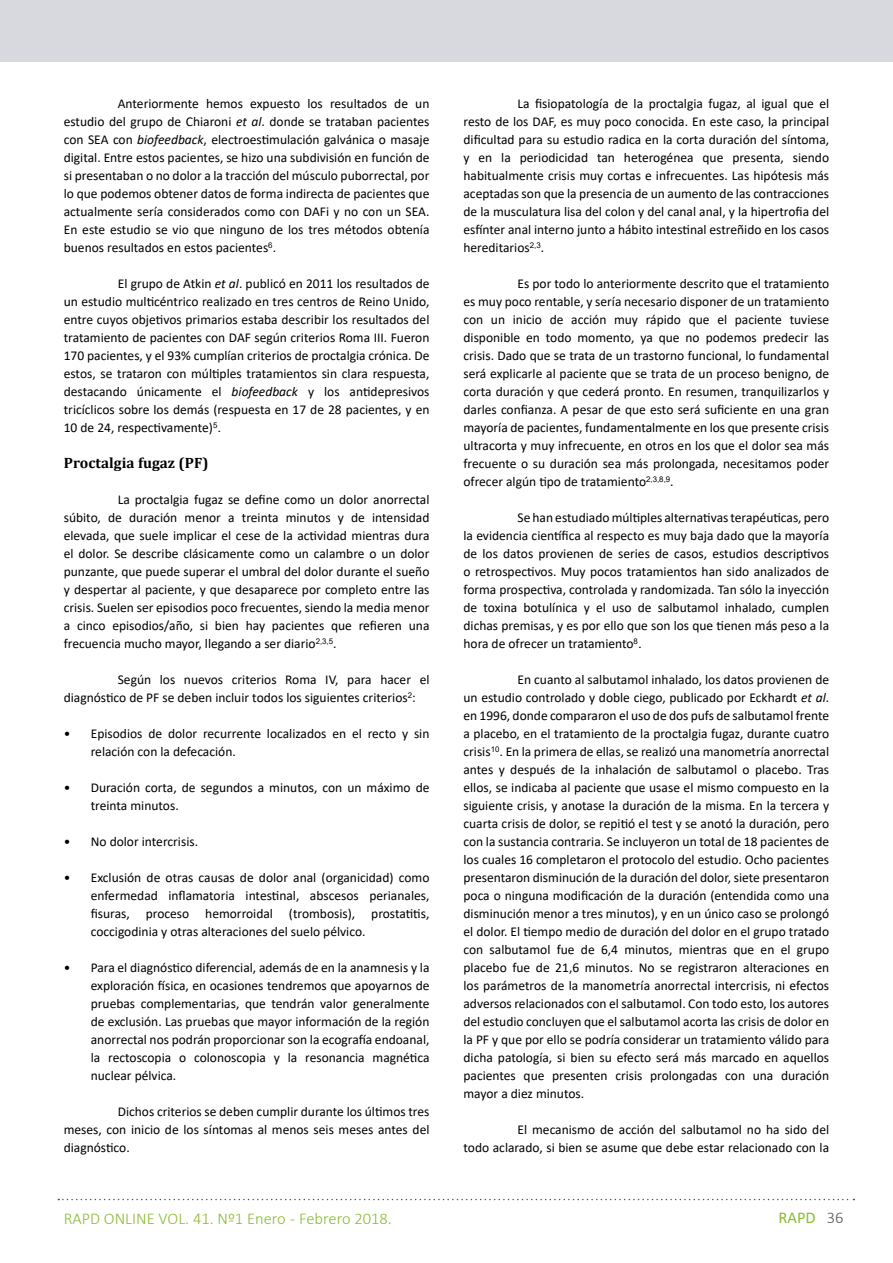
<style>
.page{position:relative;width:893px;height:1263px;background:#fff}
.page>*{position:absolute;margin:0;border:0;box-sizing:border-box;transform-origin:0 0}
.t1{font:300 16.5px "Calibri";color:#8bbb33}
.t2{font:16.5px "Calibri";color:#8bbb33}
.t3{font:700 15px "Cambria";letter-spacing:.005em;color:#000}
.t4{font:13.5px/18px "Calibri";color:#000;text-align:justify}
.s1{font-style:italic}
.s2{font-family:"Arial"}
.s3{font-weight:300;color:#5a585b}
</style>
<div class="page">
<svg style="left:58px;top:1199px;width:796px;height:1px"></svg>
<div style="left:0;top:0;width:893px;height:62px;background:#d7d9de"></div>
<p class="t4" style="left:64px;top:94px;width:367px;text-indent:54px">Anteriormente hemos expuesto los resultados de un estudio del grupo de Chiaroni <span class="s1">et al</span>. donde se trataban pacientes con SEA con <span class="s1">biofeedback</span>, electroestimulación galvánica o masaje digital. Entre estos pacientes, se hizo una subdivisión en función de si presentaban o no dolor a la tracción del músculo puborrectal, por lo que podemos obtener datos de forma indirecta de pacientes que actualmente sería considerados como con DAFi y no con un SEA.<br>En este estudio se vio que ninguno de los tres métodos obtenía buenos resultados en estos pacientes<sup>6</sup>.</p>
<p class="t4" style="left:64px;top:274px;width:367px;text-indent:54px">El grupo de Atkin <span class="s1">et al</span>. publicó en 2011 los resultados de un estudio multicéntrico realizado en tres centros de Reino Unido, entre cuyos objetivos primarios estaba describir los resultados del tratamiento de pacientes con DAF según criterios Roma III. Fueron 170 pacientes, y el 93% cumplían criterios de proctalgia crónica. De estos, se trataron con múltiples tratamientos sin clara respuesta, destacando únicamente el <span class="s1">biofeedback</span> y los antidepresivos tricíclicos sobre los demás (respuesta en 17 de 28 pacientes, y en 10 de 24, respectivamente)<sup>5</sup><span class="s2">.</span></p>
<p class="t3" style="left:64px;top:452px;width:146px">Proctalgia fugaz (PF)</p>
<p class="t4" style="left:64px;top:490px;width:367px;text-indent:54px">La proctalgia fugaz se define como un dolor anorrectal súbito, de duración menor a treinta minutos y de intensidad elevada, que suele implicar el cese de la actividad mientras dura el dolor. Se describe clásicamente como un calambre o un dolor punzante, que puede superar el umbral del dolor durante el sueño y despertar al paciente, y que desaparece por completo entre las crisis. Suelen ser episodios poco frecuentes, siendo la media menor a cinco episodios/año, si bien hay pacientes que refieren una frecuencia mucho mayor, llegando a ser diario<sup>2,3,5</sup>.</p>
<p class="t4" style="left:64px;top:670px;width:367px;text-indent:54px">Según los nuevos criterios Roma IV, para hacer el diagnóstico de PF se deben incluir todos los siguientes criterios<sup>2</sup>:</p>
<p class="t4" style="left:91px;top:724px;width:340px;text-indent:-27px">• Episodios de dolor recurrente localizados en el recto y sin relación con la defecación.</p>
<p class="t4" style="left:91px;top:778px;width:340px;text-indent:-27px">• Duración corta, de segundos a minutos, con un máximo de treinta minutos.</p>
<p class="t4" style="left:64px;top:832px;width:136px">• No dolor intercrisis.</p>
<p class="t4" style="left:91px;top:868px;width:340px;text-indent:-27px">• Exclusión de otras causas de dolor anal (organicidad) como enfermedad inflamatoria intestinal, abscesos perianales, fisuras, proceso hemorroidal (trombosis), prostatitis, coccigodinia y otras alteraciones del suelo pélvico.</p>
<p class="t4" style="left:91px;top:958px;width:340px;text-indent:-27px">• Para el diagnóstico diferencial, además de en la anamnesis y la exploración física, en ocasiones tendremos que apoyarnos de pruebas complementarias, que tendrán valor generalmente de exclusión. Las pruebas que mayor información de la región anorrectal nos podrán proporcionar son la ecografía endoanal, la rectoscopia o colonoscopia y la resonancia magnética nuclear pélvica.</p>
<p class="t4" style="left:64px;top:1102px;width:367px;text-indent:54px">Dichos criterios se deben cumplir durante los últimos tres meses, con inicio de los síntomas al menos seis meses antes del diagnóstico.</p>
<p class="t4" style="left:463px;top:94px;width:367px;text-indent:54px">La fisiopatología de la proctalgia fugaz, al igual que el resto de los DAF, es muy poco conocida. En este caso, la principal dificultad para su estudio radica en la corta duración del síntoma, y en la periodicidad tan heterogénea que presenta, siendo habitualmente crisis muy cortas e infrecuentes. Las hipótesis más aceptadas son que la presencia de un aumento de las contracciones de la musculatura lisa del colon y del canal anal, y la hipertrofia del esfínter anal interno junto a hábito intestinal estreñido en los casos hereditarios<sup>2,3</sup>.</p>
<p class="t4" style="left:463px;top:274px;width:367px;text-indent:54px">Es por todo lo anteriormente descrito que el tratamiento es muy poco rentable, y sería necesario disponer de un tratamiento con un inicio de acción muy rápido que el paciente tuviese disponible en todo momento, ya que no podemos predecir las crisis. Dado que se trata de un trastorno funcional, lo fundamental será explicarle al paciente que se trata de un proceso benigno, de corta duración y que cederá pronto. En resumen, tranquilizarlos y darles confianza. A pesar de que esto será suficiente en una gran mayoría de pacientes, fundamentalmente en los que presente crisis ultracorta y muy infrecuente, en otros en los que el dolor sea más frecuente o su duración sea más prolongada, necesitamos poder ofrecer algún tipo de tratamiento<sup>2,3,8,9</sup>.</p>
<p class="t4" style="left:463px;top:508px;width:367px;text-indent:54px">Se han estudiado múltiples alternativas terapéuticas, pero la evidencia científica al respecto es muy baja dado que la mayoría de los datos provienen de series de casos, estudios descriptivos o retrospectivos. Muy pocos tratamientos han sido analizados de forma prospectiva, controlada y randomizada. Tan sólo la inyección de toxina botulínica y el uso de salbutamol inhalado, cumplen dichas premisas, y es por ello que son los que tienen más peso a la hora de ofrecer un tratamiento<sup>8</sup><span class="s2">.</span></p>
<p class="t4" style="left:463px;top:670px;width:367px;text-indent:54px">En cuanto al salbutamol inhalado, los datos provienen de un estudio controlado y doble ciego, publicado por Eckhardt <span class="s1">et al</span>. en 1996, donde compararon el uso de dos pufs de salbutamol frente a placebo, en el tratamiento de la proctalgia fugaz, durante cuatro crisis<sup>10</sup><span class="s2">.</span> En la primera de ellas, se realizó una manometría anorrectal antes y después de la inhalación de salbutamol o placebo. Tras ellos, se indicaba al paciente que usase el mismo compuesto en la siguiente crisis, y anotase la duración de la misma. En la tercera y cuarta crisis de dolor, se repitió el test y se anotó la duración, pero con la sustancia contraria. Se incluyeron un total de 18 pacientes de los cuales 16 completaron el protocolo del estudio. Ocho pacientes presentaron disminución de la duración del dolor, siete presentaron poca o ninguna modificación de la duración (entendida como una disminución menor a tres minutos), y en un único caso se prolongó el dolor. El tiempo medio de duración del dolor en el grupo tratado con salbutamol fue de 6,4 minutos, mientras que en el grupo placebo fue de 21,6 minutos. No se registraron alteraciones en los parámetros de la manometría anorrectal intercrisis, ni efectos adversos relacionados con el salbutamol. Con todo esto, los autores del estudio concluyen que el salbutamol acorta las crisis de dolor en la PF y que por ello se podría considerar un tratamiento válido para dicha patología, si bien su efecto será más marcado en aquellos pacientes que presenten crisis prolongadas con una duración mayor a diez minutos.</p>
<p class="t4" style="left:463px;top:1120px;width:367px;text-align:right">El mecanismo de acción del salbutamol no ha sido del<br>todo aclarado, si bien se asume que debe estar relacionado con la</p>
<p class="t1" style="left:64px;top:1208px;width:330px">RAPD ONLINE VOL. 41. Nº1 Enero - Febrero 2018.</p>
<p class="t2" style="left:779px;top:1206px;width:66px">RAPD <span class="s3">36</span></p>
</div>
